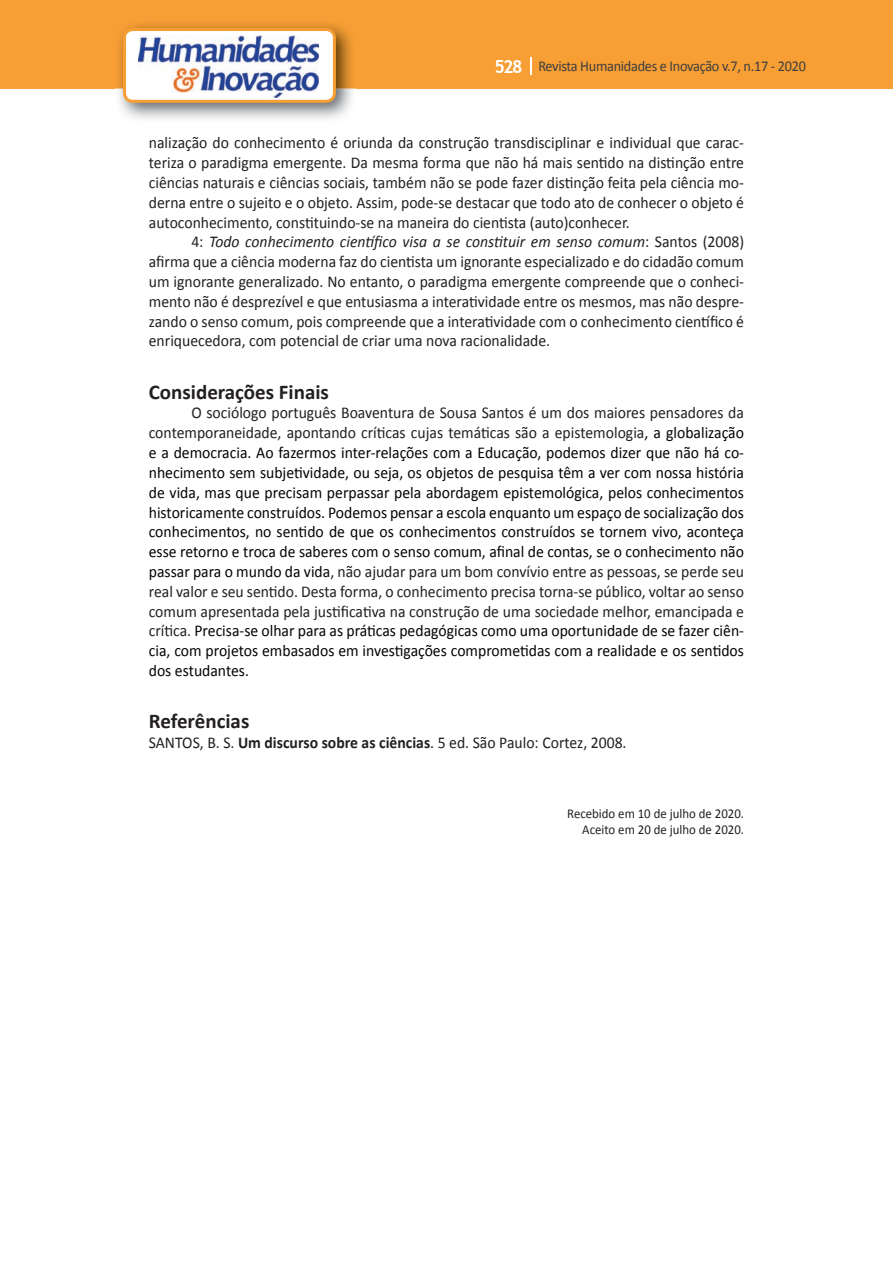
<style>
.page{position:relative;width:893px;height:1263px;background:#fff}
.page>*{position:absolute;margin:0;border:0;box-sizing:border-box;transform-origin:0 0}
.t1{font:700 21px "Calibri";color:#231f20}
.t2{font:16.5px/19.8px "Calibri";color:#040503;text-align:justify;scale:.95 1}
.t3{font:16.5px/19.8px "Calibri";color:#231f20;text-align:justify;scale:.95 1}
.t4{font:15px "Calibri";letter-spacing:-.02em;color:#3e3e3f;scale:.95 1}
.t5{font:13.5px/16.2px "Calibri";color:#231f20;text-align:right;scale:.95 1}
.s1{font-family:"Trebuchet MS";font-weight:700;font-size:18px;color:#fff}
.s2{font-style:italic}
.s3{color:#231f20}
.s4{font-weight:700}
</style>
<div class="page">
<div style="left:0;top:0;width:893px;height:88px;background:#f79e34"></div>
<svg style="left:530px;top:57px;width:2px;height:18px"></svg>
<img style="left:115px;top:24px;width:241px;height:95px">
<svg style="left:123px;top:28px;width:213px;height:75px"></svg>
<p class="t4" style="left:495px;top:57px;width:329px"><span class="s1">528</span> Revista Humanidades e Inovação v.7, n.17 - 2020</p>
<p class="t3" style="left:149px;top:133px;width:628px">nalização do conhecimento é oriunda da construção transdisciplinar e individual que carac&shy;teriza o paradigma emergente. Da mesma forma que não há mais sentido na distinção entre ciências naturais e ciências sociais, também não se pode fazer distinção feita pela ciência mo&shy;derna entre o sujeito e o objeto. Assim, pode-se destacar que todo ato de conhecer o objeto é autoconhecimento, constituindo-se na maneira do cientista (auto)conhecer.</p>
<p class="t3" style="left:149px;top:232px;width:628px;text-indent:43px">4: <span class="s2">Todo conhecimento científico visa a se constituir em senso comum</span>: Santos (2008) afirma que a ciência moderna faz do cientista um ignorante especializado e do cidadão comum um ignorante generalizado. No entanto, o paradigma emergente compreende que o conheci&shy;mento não é desprezível e que entusiasma a interatividade entre os mesmos, mas não despre&shy;zando o senso comum, pois compreende que a interatividade com o conhecimento científico é enriquecedora, com potencial de criar uma nova racionalidade.</p>
<p class="t1" style="left:149px;top:378px;width:182px">Considerações Finais</p>
<p class="t2" style="left:149px;top:403px;width:628px;text-indent:43px"><span class="s3">O sociólogo português Boaventura de Sousa Santos é um dos maiores pensadores da contemporaneidade, apontando críticas cujas temáticas são a epistemologia</span>, a globalização e a democracia. Ao fazermos inter-relações com a Educação, podemos dizer que não há co&shy;nhecimento sem subjetividade, ou seja, os objetos de pesquisa têm a ver com nossa história de vida, mas que precisam perpassar pela abordagem epistemológica, pelos conhecimentos historicamente construídos. Podemos pensar a escola enquanto um espaço de socialização dos conhecimentos, no sentido de que os conhecimentos construídos se tornem vivo, aconteça esse retorno e troca de saberes com o senso comum, afinal de contas, se o conhecimento não passar para o mundo da vida<span class="s3">, não ajudar para um bom convívio entre as pessoas, se perde seu real valor e seu sentido. Desta forma, o conhecimento precisa torna-se público, voltar ao senso comum apresentada pela justificativa na construção de uma sociedade melhor, emancipada e crítica.</span> Precisa-se olhar para as práticas pedagógicas como uma oportunidade de se fazer ciên&shy;cia, com projetos embasados em investigações comprometidas com a realidade e os sentidos dos estudantes.</p>
<p class="t1" style="left:149px;top:708px;width:102px">Referências</p>
<p class="t3" style="left:149px;top:733px;width:504px">SANTOS, B. S. <span class="s4">Um discurso sobre as ciências</span>. 5 ed. São Paulo: Cortez, 2008.</p>
<p class="t5" style="left:567px;top:806px;width:188px">Recebido em 10 de julho de 2020.<br>Aceito em 20 de julho de 2020.</p>
</div>
